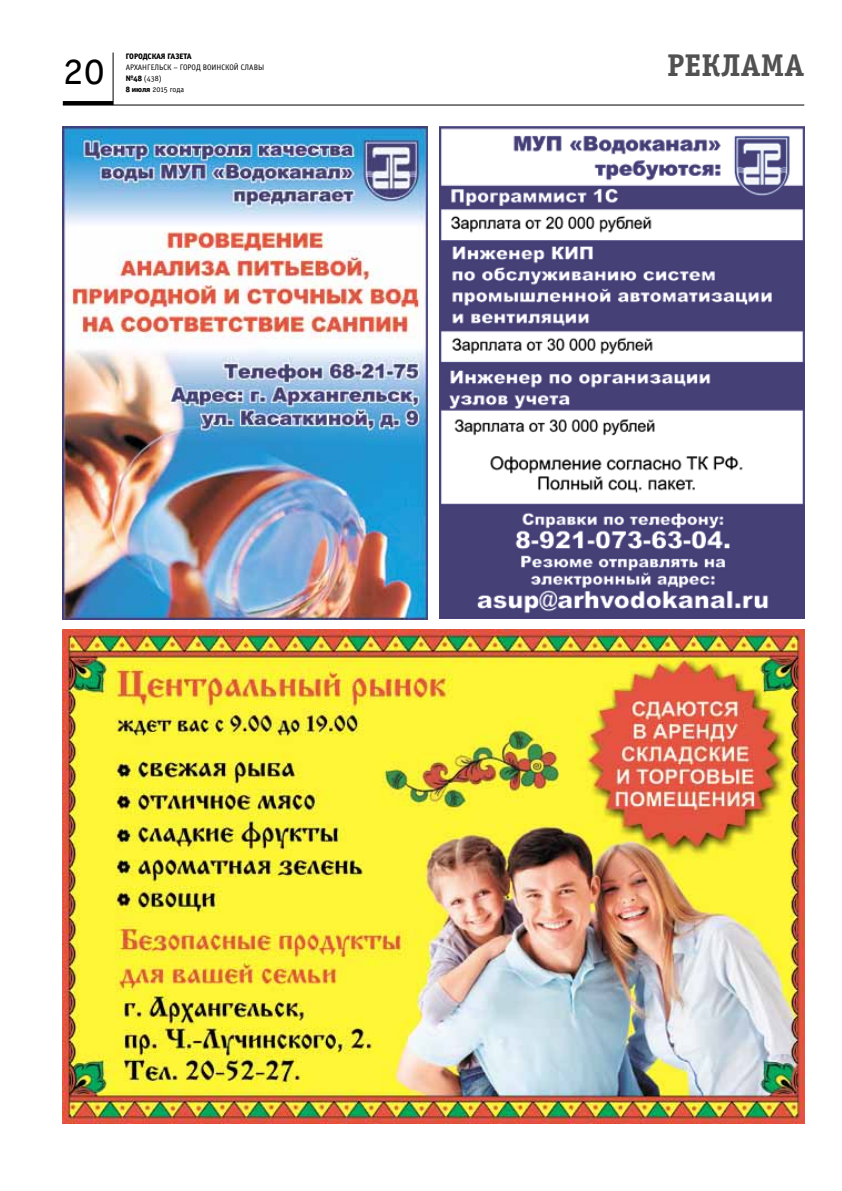
<style>
.page{position:relative;width:842px;height:1191px;background:#fff}
.page>*{position:absolute;margin:0;border:0;box-sizing:border-box;transform-origin:0 0}
.t1{font:42px "Officina Serif Book OSC";color:#000}
.t2{font:31.5px "Officina Serif Bold OSC";color:#515151}
.t3{font:8px/11px "Officina Sans Book OSC";color:#000}
.t4{font:8px "Officina Sans Extra Bold OSC";color:#000}
.s1{font-family:"Officina Sans Extra Bold OSC"}
</style>
<div class="page">
<hr style="left:113px;top:52px;width:1px;height:53px;background:#000">
<hr style="left:63px;top:105px;width:741px;height:1px;background:#000">
<hr style="left:63px;top:101px;width:50px;height:4px;background:#000">
<img style="left:440px;top:126px;width:364px;height:492px">
<img style="left:63px;top:629px;width:741px;height:494px">
<img style="left:63px;top:126px;width:364px;height:493px">
<h1 class="t1" style="left:63px;top:47px;width:44px">20</h1>
<p class="t4" style="left:126px;top:51px;width:67px">Городская газета</p>
<p class="t3" style="left:126px;top:62px;width:92px">Архан гельск – город воинск</p>
<p class="t3" style="left:229px;top:62px;width:15px">ой сла</p>
<p class="t3" style="left:254px;top:62px;width:12px">вы</p>
<p class="t3" style="left:126px;top:73px;width:60px"><span class="s1">№48</span> (438)<br><span class="s1">8 июля</span> 2015 года</p>
<h2 class="t2" style="left:667px;top:47px;width:139px">реклама</h2>
</div>
